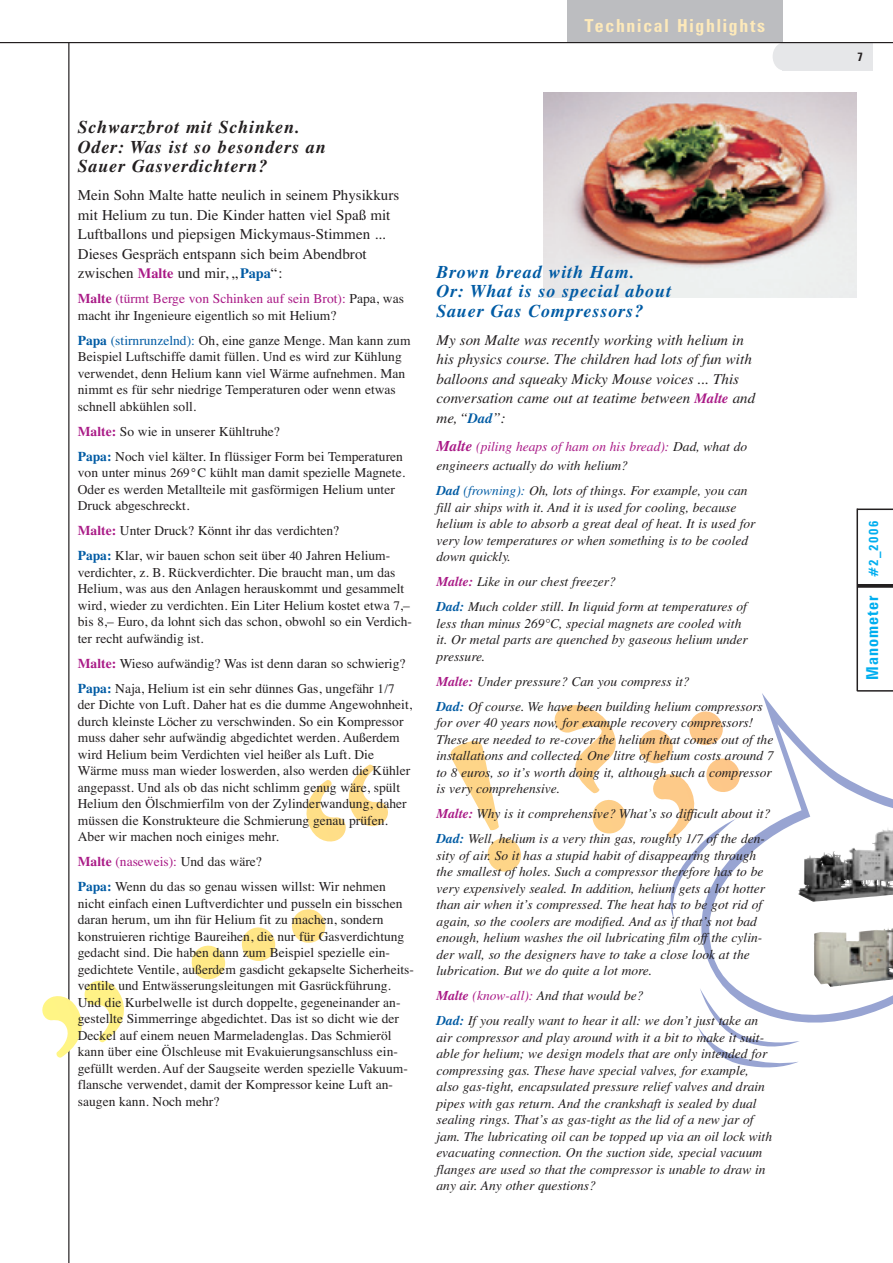
<style>
.page{position:relative;width:893px;height:1263px;background:#fff}
.page>*{position:absolute;margin:0;border:0;box-sizing:border-box;transform-origin:0 0}
.t1{font:italic 700 18px/19.5px "Times";letter-spacing:.05em;color:#231f20}
.t2{font:italic 700 18px/19.5px "Times";letter-spacing:.05em;color:#015ba4}
.t3{font:700 condensed 18px "Zurich BT";letter-spacing:.1em;color:#feeaba}
.t4{font:700 condensed 16.35px "Zurich BT";letter-spacing:.06em;color:#00aeef}
.t5{font:15px/19.5px "Times";color:#231f20}
.t6{font:italic 15px/19.5px "Times";color:#231f20}
.t7{font:13.5px/16.5px "Times";color:#231f20}
.t8{font:italic 13.5px/16.5px "Times";color:#231f20}
.t9{font:700 condensed 12px "Zurich BT";color:#231f20}
.s1{font-weight:700;font-size:14.25px;color:#a91986}
.s2{font-weight:700;font-size:14.25px;color:#015ba4}
.s3{font-weight:700;color:#a91986}
.s4{color:#a91986}
.s5{font-weight:700;color:#015ba4}
.s6{color:#015ba4}
.s7{font-size:13.05px}
.s8{font-weight:700;font-size:15px;color:#a91986}
</style>
<div class="page">
<svg style="left:724px;top:693px;width:168px;height:375px"></svg>
<hr style="left:68px;top:42px;width:1px;height:1221px;background:#231f20">
<svg style="left:42px;top:700px;width:700px;height:358px"></svg>
<svg style="left:858px;top:584px;width:34px;height:4px"></svg>
<hr style="left:857px;top:690px;width:35px;height:2px;background:#231f20">
<hr style="left:857px;top:509px;width:35px;height:1px;background:#231f20">
<hr style="left:856px;top:509px;width:2px;height:182px;background:#231f20">
<div style="left:782px;top:43px;width:91px;height:27px;background:#e6e7e9"></div>
<div style="left:772px;top:43px;width:23px;height:27px;background:#e6e7e9;border-radius:50%"></div>
<div style="left:567px;top:0;width:215px;height:43px;background:#bcbdc0"></div>
<hr style="left:0;top:42px;width:892px;height:1px;background:#231f20">
<img style="left:543px;top:92px;width:313px;height:205px">
<h1 class="t3" style="left:584px;top:19px;width:182px">Technical Highlights</h1>
<h1 class="t1" style="left:78px;top:119px;width:250px">Schwarzbrot mit Schinken.<br>Oder: Was ist so besonders an<br>Sauer Gasverdichtern?</h1>
<p class="t5" style="left:78px;top:187px;width:323px">Mein Sohn Malte hatte neulich in seinem Physikkurs mit Helium zu tun. Die Kinder hatten viel Spaß mit Luftballons und piepsigen Mickymaus-Stimmen ...<br>Dieses Gespräch entspann sich beim Abendbrot zwischen <span class="s1">Malte</span> und mir, „<span class="s2">Papa</span>“:</p>
<p class="t7" style="left:78px;top:292px;width:327px"><span class="s3">Malte</span> <span class="s4">(türmt Berge von Schinken auf sein Brot):</span> Papa, was macht ihr Ingenieure eigentlich so mit Helium?</p>
<p class="t7" style="left:78px;top:333px;width:334px"><span class="s5">Papa</span> <span class="s6">(stirnrunzelnd):</span> Oh, eine ganze Menge. Man kann zum Beispiel Luftschiffe damit füllen. Und es wird zur Kühlung verwendet, denn Helium kann viel Wärme aufnehmen. Man nimmt es für sehr niedrige Temperaturen oder wenn etwas schnell abkühlen soll.</p>
<p class="t7" style="left:78px;top:420px;width:326px;line-height:25px"><span class="s3">Malte:</span> So wie in unserer Kühltruhe?<br><span class="s5">Papa:</span> Noch viel kälter. In flüssiger Form bei Temperaturen</p>
<p class="t7" style="left:78px;top:466px;width:329px">von unter minus <span class="s7">269°C</span> kühlt man damit spezielle Magnete.<br>Oder es werden Metallteile mit gasförmigen Helium unter<br>Druck abgeschreckt.</p>
<p class="t7" style="left:78px;top:519px;width:314px;line-height:25px"><span class="s3">Malte:</span> Unter Druck? Könnt ihr das verdichten?<br><span class="s5">Papa:</span> Klar, wir bauen schon seit über <span class="s7">40</span> Jahren Helium-</p>
<p class="t7" style="left:78px;top:565px;width:336px">verdichter, z. B. Rückverdichter. Die braucht man, um das Helium, was aus den Anlagen herauskommt und gesammelt wird, wieder zu verdichten. Ein Liter Helium kostet etwa <span class="s7">7</span>,– bis <span class="s7">8</span>,– Euro, da lohnt sich das schon, obwohl so ein Verdich&shy;ter recht aufwändig ist.</p>
<p class="t7" style="left:78px;top:652px;width:329px;line-height:25px"><span class="s3">Malte:</span> Wieso aufwändig? Was ist denn daran so schwierig?<br><span class="s5">Papa:</span> Naja, Helium ist ein sehr dünnes Gas, ungefähr <span class="s7">1/7</span></p>
<p class="t7" style="left:78px;top:698px;width:336px">der Dichte von Luft. Daher hat es die dumme Angewohnheit, durch kleinste Löcher zu verschwinden. So ein Kompressor muss daher sehr aufwändig abgedichtet werden. Außerdem wird Helium beim Verdichten viel heißer als Luft. Die Wärme muss man wieder loswerden, also werden die Kühler angepasst. Und als ob das nicht schlimm genug wäre, spült Helium den Ölschmierfilm von der Zylinderwandung, daher müssen die Konstrukteure die Schmierung genau prüfen.<br>Aber wir machen noch einiges mehr.</p>
<p class="t7" style="left:78px;top:850px;width:309px;line-height:25px"><span class="s3">Malte</span> <span class="s4">(naseweis):</span> Und das wäre?<br><span class="s5">Papa:</span> Wenn du das so genau wissen willst: Wir nehmen</p>
<p class="t7" style="left:78px;top:896px;width:337px">nicht einfach einen Luftverdichter und pusseln ein bisschen daran herum, um ihn für Helium fit zu machen, sondern konstruieren richtige Baureihen, die nur für Gasverdichtung gedacht sind. Die haben dann zum Beispiel spezielle ein&shy;gedichtete Ventile, außerdem gasdicht gekapselte Sicherheits&shy;ventile und Entwässerungsleitungen mit Gasrückführung.<br>Und die Kurbelwelle ist durch doppelte, gegeneinander an&shy;gestellte Simmerringe abgedichtet. Das ist so dicht wie der Deckel auf einem neuen Marmeladenglas. Das Schmieröl kann über eine Ölschleuse mit Evakuierungsanschluss ein&shy;gefüllt werden. Auf der Saugseite werden spezielle Vakuum&shy;flansche verwendet, damit der Kompressor keine Luft an&shy;saugen kann. Noch mehr?</p>
<h1 class="t2" style="left:436px;top:264px;width:236px">Brown bread with Ham.<br>Or: What is so special about<br>Sauer Gas Compressors?</h1>
<p class="t6" style="left:436px;top:331px;width:320px">My son Malte was recently working with helium in his physics course. The children had lots of fun with balloons and squeaky Micky Mouse voices ... This conversation came out at teatime between <span class="s1">Malte</span> and me, “<span class="s2">Dad</span>”:</p>
<p class="t8" style="left:436px;top:438px;width:312px;line-height:19.5px"><span class="s8">Malte</span> <span class="s4">(piling heaps of ham on his bread):</span> Dad, what do engineers actually do with helium?</p>
<p class="t8" style="left:436px;top:484px;width:320px"><span class="s5">Dad</span> <span class="s6">(frowning):</span> Oh, lots of things. For example, you can fill air ships with it. And it is used for cooling, because helium is able to absorb a great deal of heat. It is used for very low temperatures or when something is to be cooled down quickly.</p>
<p class="t8" style="left:436px;top:570px;width:312px;line-height:25px"><span class="s3">Malte:</span> Like in our chest freezer?<br><span class="s5">Dad:</span> Much colder still. In liquid form at temperatures of</p>
<p class="t8" style="left:436px;top:616px;width:313px">less than minus 269°C, special magnets are cooled with it. Or metal parts are quenched by gaseous helium under pressure.</p>
<p class="t8" style="left:436px;top:670px;width:328px;line-height:25px"><span class="s3">Malte:</span> Under pressure? Can you compress it?<br><span class="s5">Dad:</span> Of course. We have been building helium compressors</p>
<p class="t8" style="left:436px;top:716px;width:338px">for over 40 years now, for example recovery compressors!<br>These are needed to re-cover the helium that comes out of the installations and collected. One litre of helium costs around <span class="s7">7 </span>to <span class="s7">8</span> euros, so it’s worth doing it, although such a compressor is very comprehensive.</p>
<p class="t8" style="left:436px;top:802px;width:335px;line-height:25px"><span class="s3">Malte:</span> Why is it comprehensive? What’s so difficult about it?<br><span class="s5">Dad:</span> Well, helium is a very thin gas, roughly <span class="s7">1/7</span> of the den-</p>
<p class="t8" style="left:436px;top:848px;width:330px">sity of air. So it has a stupid habit of disappearing through the smallest of holes. Such a compressor therefore has to be very expensively sealed. In addition, helium gets a lot hotter than air when it’s compressed. The heat has to be got rid of again, so the coolers are modified. And as if that’s not bad enough, helium washes the oil lubricating film off the cylin&shy;der wall, so the designers have to take a close look at the lubrication. But we do quite a lot more.</p>
<p class="t8" style="left:436px;top:984px;width:323px;line-height:25px"><span class="s3">Malte</span> <span class="s4">(know-all):</span> And that would be?<br><span class="s5">Dad:</span> If you really want to hear it all: we don’t just take an</p>
<p class="t8" style="left:436px;top:1030px;width:337px">air compressor and play around with it a bit to make it suit&shy;able for helium; we design models that are only intended for compressing gas. These have special valves, for example, also gas-tight, encapsulated pressure relief valves and drain pipes with gas return. And the crankshaft is sealed by dual sealing rings. That’s as gas-tight as the lid of a new jar of jam. The lubricating oil can be topped up via an oil lock with evacuating connection. On the suction side, special vacuum flanges are used so that the compressor is unable to draw in any air. Any other questions?</p>
<p class="t9" style="left:857px;top:52px;width:7px">7</p>
<p class="t4" style="left:866px;top:680px;width:160px;rotate:-90deg">Manometer <span class="s7">#2_2006</span></p>
</div>
